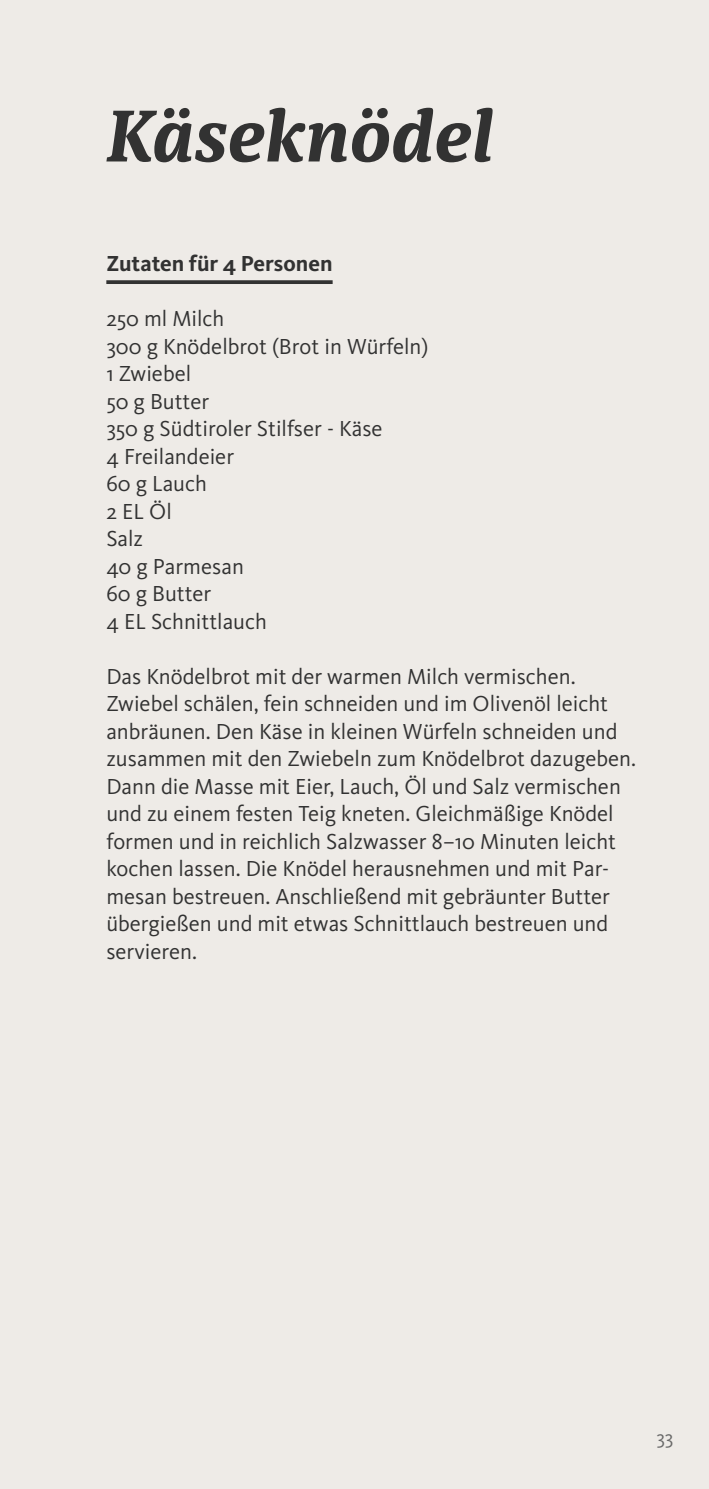
<style>
.page{position:relative;width:709px;height:1489px;background:#fff}
.page>*{position:absolute;margin:0;border:0;box-sizing:border-box;transform-origin:0 0}
.t1{font:italic 700 72.5px "Sindelar";color:#323232}
.t2{font:22.5px/27.5px "Kievit";color:#323232}
.t3{font:700 22.5px "Kievit";color:#323232}
.t4{font:20px "Kievit";color:#686868}
</style>
<div class="page">
<div style="left:0;top:0;width:709px;height:1488px;background:#eeebe7"></div>
<svg style="left:106px;top:280px;width:226px;height:4px"></svg>
<h1 class="t1" style="left:106px;top:92px;width:389px">Käseknödel</h1>
<p class="t3" style="left:106px;top:250px;width:228px">Zutaten für 4 Personen</p>
<p class="t2" style="left:106px;top:305px;width:323px">250 ml Milch<br>300 g Knödelbrot (Brot in Würfeln)<br>1 Zwiebel<br>50 g Butter<br>350 g Südtiroler Stilfser - Käse<br>4 Freilandeier<br>60 g Lauch<br>2 EL Öl<br>Salz<br>40 g Parmesan<br>60 g Butter<br>4 EL Schnittlauch</p>
<p class="t2" style="left:106px;top:662px;width:531px">Das Knödelbrot mit der warmen Milch vermischen.<br>Zwiebel schälen, fein schneiden und im Olivenöl leicht anbräunen. Den Käse in kleinen Würfeln schneiden und zusammen mit den Zwiebeln zum Knödelbrot dazugeben.<br>Dann die Masse mit Eier, Lauch, Öl und Salz vermischen und zu einem festen Teig kneten. Gleichmäßige Knödel formen und in reichlich Salzwasser 8–10 Minuten leicht kochen lassen. Die Knödel herausnehmen und mit Par&shy;mesan bestreuen. Anschließend mit gebräunter Butter übergießen und mit etwas Schnittlauch bestreuen und servieren.</p>
<p class="t4" style="left:656px;top:1426px;width:19px">33</p>
</div>
